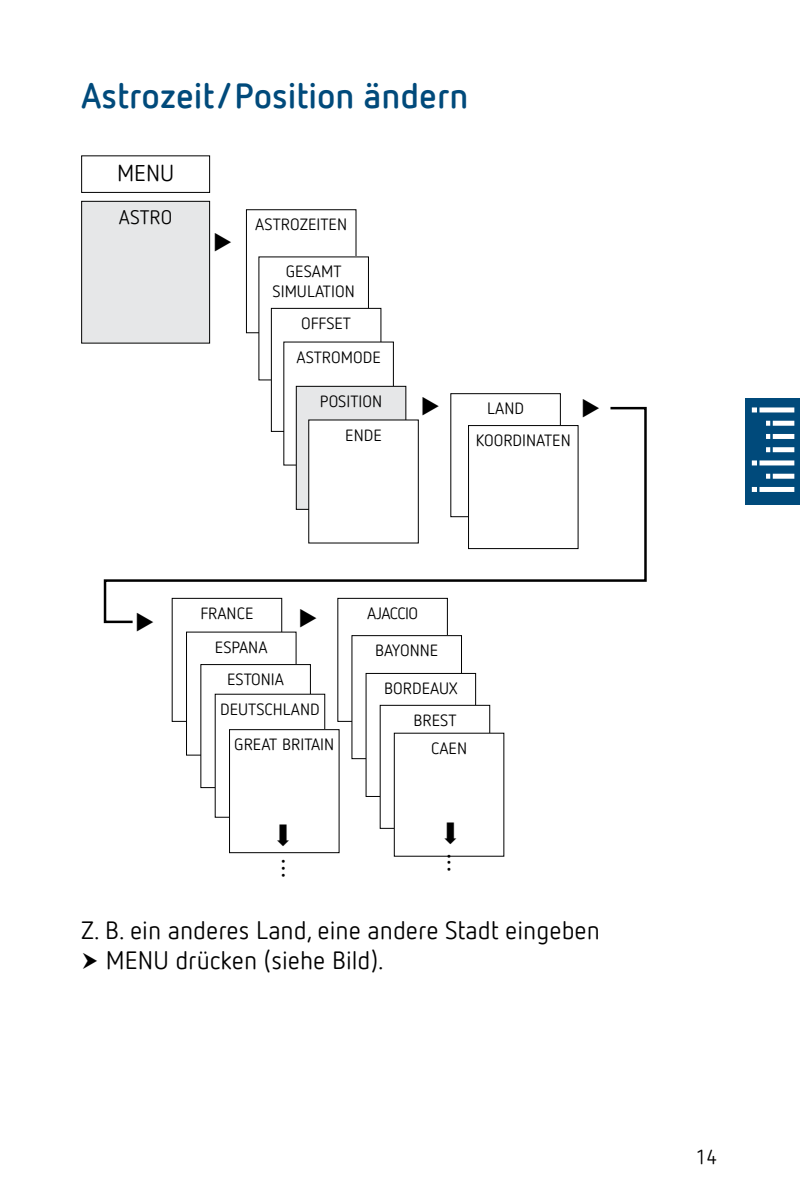
<style>
.page{position:relative;width:800px;height:1200px;background:#fff}
.page>*{position:absolute;margin:0;border:0;box-sizing:border-box;transform-origin:0 0}
.t1{font:700 35px "Netto Offc Pro";color:#004a7b}
.t2{font:30px "Netto Offc Pro";color:#000}
.t3{font:25px/30px "Netto Offc Pro";color:#000}
.t4{font:22.75px "Netto Offc Pro";color:#000}
.t5{font:20px "Netto Offc Pro";color:#000}
.t6{font:19.5px "Netto Offc Pro";color:#000}
.t7{font:16.25px/33.8px "Netto Offc Pro";color:#000}
.t8{font:16.25px "Netto Offc Pro";letter-spacing:-.04em;color:#000}
</style>
<div class="page">
<div style="left:745px;top:398px;width:55px;height:106px;background:#004a7b"></div>
<div style="left:752px;top:407px;width:42px;height:5px;background:#fff"></div>
<div style="left:766px;top:421px;width:28px;height:5px;background:#fff"></div>
<div style="left:766px;top:434px;width:28px;height:5px;background:#fff"></div>
<div style="left:766px;top:447px;width:28px;height:5px;background:#fff"></div>
<div style="left:766px;top:474px;width:28px;height:5px;background:#fff"></div>
<div style="left:752px;top:460px;width:42px;height:5px;background:#fff"></div>
<div style="left:752px;top:487px;width:42px;height:5px;background:#fff"></div>
<hr style="left:757px;top:406px;width:3px;height:92px;background:#004a7b">
<hr style="left:770px;top:419px;width:3px;height:36px;background:#004a7b">
<hr style="left:770px;top:470px;width:3px;height:14px;background:#004a7b">
<div style="left:82px;top:201px;width:128px;height:142px;background:#e6e7e8"></div>
<div style="left:81px;top:201px;width:129px;height:143px;border:1px solid #000"></div>
<div style="left:81px;top:155px;width:129px;height:38px;border:1px solid #000"></div>
<div style="left:246px;top:209px;width:111px;height:124px;border:1px solid #000"></div>
<div style="left:259px;top:257px;width:109px;height:123px;background:#fff"></div>
<div style="left:271px;top:308px;width:110px;height:124px;border:1px solid #000"></div>
<div style="left:284px;top:342px;width:109px;height:123px;background:#fff"></div>
<div style="left:296px;top:386px;width:110px;height:123px;background:#e6e7e8"></div>
<div style="left:296px;top:386px;width:110px;height:124px;border:1px solid #000"></div>
<div style="left:186px;top:632px;width:111px;height:124px;border:1px solid #000"></div>
<div style="left:201px;top:665px;width:109px;height:123px;background:#fff"></div>
<div style="left:200px;top:664px;width:111px;height:124px;border:1px solid #000"></div>
<div style="left:215px;top:694px;width:110px;height:123px;background:#fff"></div>
<div style="left:229px;top:729px;width:111px;height:124px;border:1px solid #000"></div>
<div style="left:351px;top:635px;width:111px;height:124px;border:1px solid #000"></div>
<div style="left:366px;top:673px;width:110px;height:123px;background:#fff"></div>
<div style="left:366px;top:673px;width:110px;height:124px;border:1px solid #000"></div>
<div style="left:380px;top:705px;width:110px;height:123px;background:#fff"></div>
<div style="left:380px;top:705px;width:110px;height:124px;border:1px solid #000"></div>
<div style="left:394px;top:733px;width:110px;height:123px;background:#fff"></div>
<svg style="left:103px;top:406px;width:544px;height:218px"></svg>
<svg style="left:423px;top:406px;width:16px;height:9px"></svg>
<svg style="left:583px;top:406px;width:16px;height:12px"></svg>
<svg style="left:137px;top:613px;width:16px;height:11px"></svg>
<svg style="left:300px;top:608px;width:16px;height:16px"></svg>
<h1 class="t1" style="left:81px;top:73px;width:389px">Astrozeit/Position ändern</h1>
<h3 class="t4" style="left:117px;top:159px;width:59px">MENU</h3>
<p class="t6" style="left:119px;top:205px;width:55px">ASTRO</p>
<p class="t7" style="left:255px;top:207px;width:93px">ASTROZEITEN</p>
<p class="t7" style="left:273px;top:261px;width:84px;line-height:19.5px;text-align:center">GESAMT<br>SIMULATION</p>
<p class="t7" style="left:296px;top:306px;width:86px">OFFSET<br>ASTROMODE</p>
<p class="t7" style="left:320px;top:384px;width:64px;text-align:right">POSITION<br>ENDE</p>
<p class="t7" style="left:476px;top:392px;width:96px;line-height:32px;text-indent:11px">LAND<br>KOORDINATEN</p>
<p class="t7" style="left:200px;top:596px;width:55px">FRANCE</p>
<p class="t7" style="left:215px;top:630px;width:54px">ESPANA</p>
<p class="t7" style="left:227px;top:662px;width:58px">ESTONIA</p>
<p class="t7" style="left:234px;top:691px;width:101px;line-height:35.5px;text-indent:-14px">DEUTSCHLAND<br>GREAT BRITAIN</p>
<p class="t8" style="left:367px;top:603px;width:52px">AJACCIO</p>
<p class="t7" style="left:375px;top:633px;width:65px">BAYONNE</p>
<p class="t7" style="left:384px;top:672px;width:75px;line-height:32px;text-align:right">BORDEAUX<br>BREST</p>
<p class="t7" style="left:431px;top:731px;width:38px">CAEN</p>
<h2 class="t2" style="left:312px;top:858px;width:22px;rotate:90deg">...</h2>
<h2 class="t2" style="left:478px;top:853px;width:22px;rotate:90deg">...</h2>
<h3 class="t3" style="left:106px;top:915px;width:496px;text-indent:-25px">Z. B. ein anderes Land, eine andere Stadt eingeben<br>MENU drücken (siehe Bild).</h3>
<p class="t5" style="left:696px;top:1144px;width:23px">14</p>
</div>
